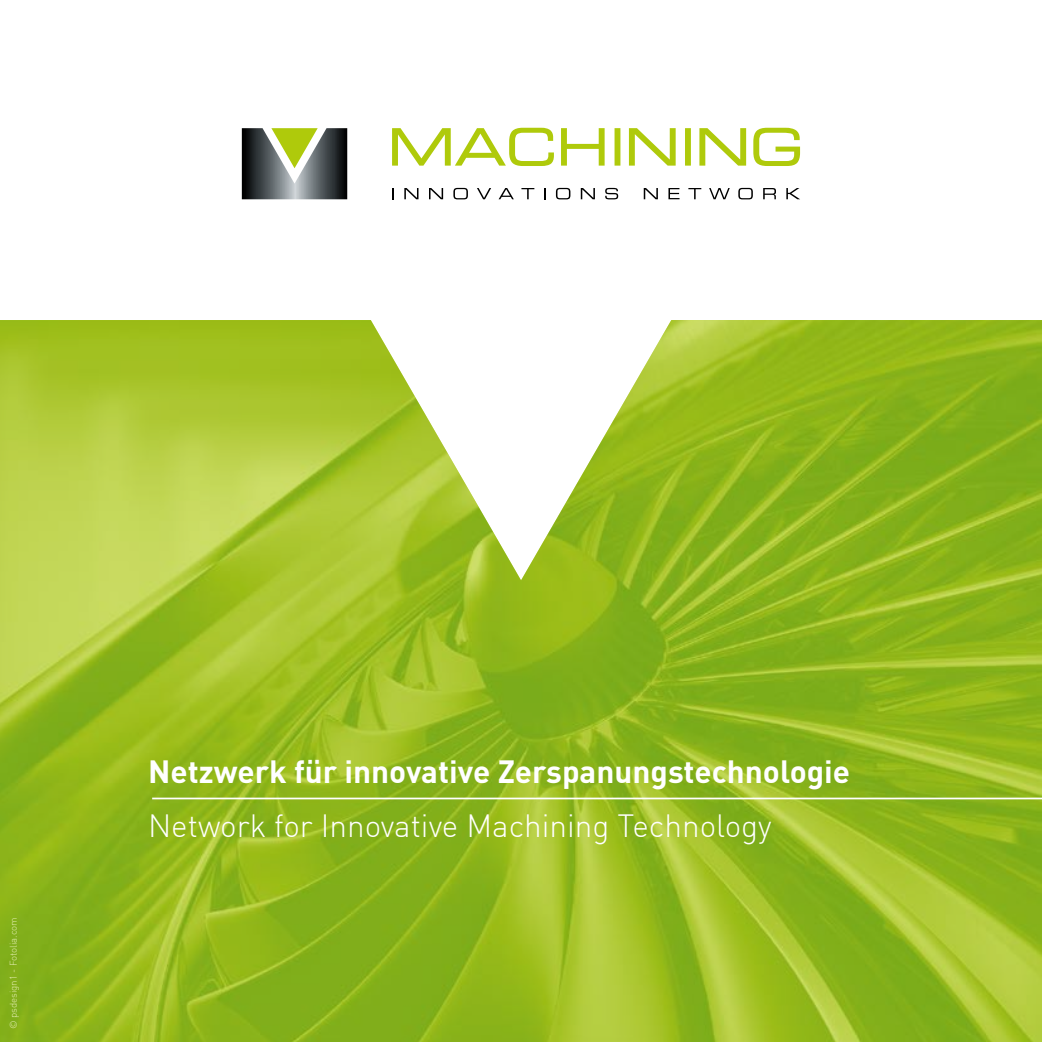
<style>
.page{position:relative;width:1042px;height:1042px;background:#fff}
.page>*{position:absolute;margin:0;border:0;box-sizing:border-box;transform-origin:0 0}
.t1{font:700 31.5px "DIN";color:#fff}
.t2{font:300 31.5px "DIN";color:#fff}
.t3{font:300 9.62px "DIN";color:#e7efb6}
</style>
<div class="page">
<img style="left:0;top:320px;width:1042px;height:722px">
<svg style="left:392px;top:128px;width:162px;height:38px"></svg>
<svg style="left:561px;top:128px;width:43px;height:38px"></svg>
<svg style="left:614px;top:128px;width:6px;height:38px"></svg>
<svg style="left:629px;top:128px;width:46px;height:38px"></svg>
<svg style="left:685px;top:128px;width:6px;height:38px"></svg>
<svg style="left:699px;top:128px;width:47px;height:38px"></svg>
<svg style="left:753px;top:128px;width:47px;height:38px"></svg>
<svg style="left:392px;top:188px;width:2px;height:11px"></svg>
<svg style="left:404px;top:188px;width:14px;height:11px"></svg>
<svg style="left:429px;top:188px;width:14px;height:11px"></svg>
<svg style="left:453px;top:188px;width:15px;height:11px"></svg>
<svg style="left:477px;top:188px;width:14px;height:11px"></svg>
<svg style="left:498px;top:188px;width:16px;height:11px"></svg>
<svg style="left:521px;top:188px;width:13px;height:11px"></svg>
<svg style="left:556px;top:188px;width:14px;height:11px"></svg>
<svg style="left:581px;top:188px;width:14px;height:11px"></svg>
<svg style="left:605px;top:188px;width:13px;height:11px"></svg>
<svg style="left:644px;top:188px;width:14px;height:11px"></svg>
<svg style="left:668px;top:188px;width:11px;height:11px"></svg>
<svg style="left:688px;top:188px;width:13px;height:11px"></svg>
<svg style="left:709px;top:188px;width:21px;height:11px"></svg>
<svg style="left:738px;top:188px;width:15px;height:11px"></svg>
<svg style="left:763px;top:188px;width:13px;height:11px"></svg>
<svg style="left:786px;top:188px;width:14px;height:11px"></svg>
<svg style="left:242px;top:128px;width:105px;height:71px"></svg>
<hr style="left:152px;top:797px;width:890px;height:2px;background:#fff">
<p class="t3" style="left:7px;top:1029px;width:114px;rotate:-90deg">© psdesign1 - Fotolia.com</p>
<p class="t1" style="left:148px;top:751px;width:704px">Netzwerk für innovative Zerspanungstechnologie</p>
<p class="t2" style="left:148px;top:806px;width:625px">Network for Innovative Machining Technology</p>
</div>
